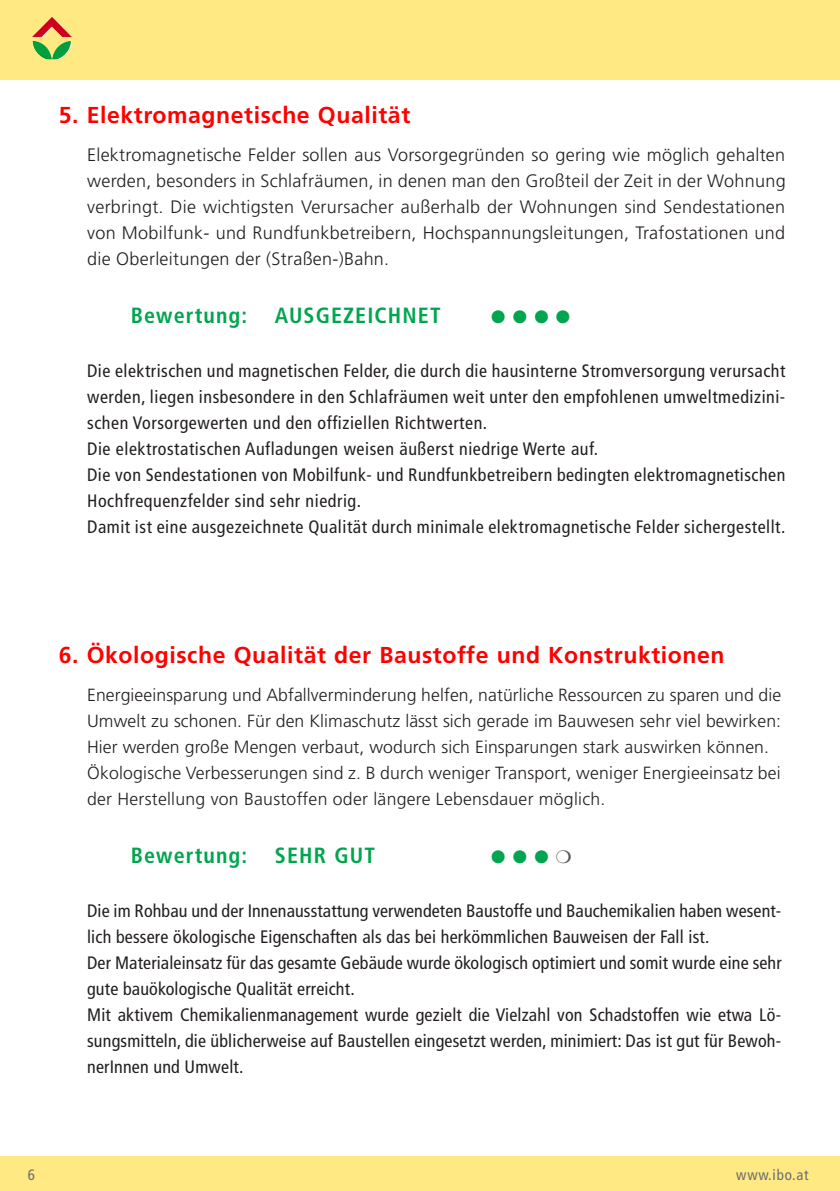
<style>
.page{position:relative;width:840px;height:1191px;background:#fff}
.page>*{position:absolute;margin:0;border:0;box-sizing:border-box;transform-origin:0 0}
.t1{font:700 23px "Frutiger";letter-spacing:.025em;color:#f00}
.t2{font:700 condensed 22px "Frutiger";letter-spacing:.05em;color:#00a54f}
.t3{font:condensed 18px/26px "Frutiger";letter-spacing:.025em;color:#231f20}
.t4{font:300 18px/26px "Frutiger";letter-spacing:.015em;color:#231f20;text-align:justify}
.t5{font:18px "Zapf Dingbats ITC";color:#00a54f}
.t6{font:300 17.6px/26px "Frutiger";letter-spacing:.005em;color:#231f20}
.t7{font:condensed 15px "Frutiger";letter-spacing:.05em;color:#6c6d70}
.s1{color:#57585a}
</style>
<div class="page">
<div style="left:0;top:1157px;width:839px;height:34px;background:#ffe982"></div>
<div style="left:0;top:0;width:839px;height:79px;background:#ffe982"></div>
<img style="left:31px;top:17px;width:41px;height:42px">
<p class="t1" style="left:59px;top:101px;width:353px">5. Elektromagnetische Qualität</p>
<p class="t4" style="left:87px;top:141px;width:699px">Elektromagnetische Felder sollen aus Vorsorgegründen so gering wie möglich gehalten werden, besonders in Schlafräumen, in denen man den Großteil der Zeit in der Wohnung verbringt. Die wichtigsten Verursacher außerhalb der Wohnungen sind Sendestationen von Mobilfunk- und Rundfunkbetreibern, Hochspannungsleitungen, Trafostationen und die Oberleitungen der (Straßen-)Bahn.</p>
<p class="t2" style="left:131px;top:302px;width:118px">Bewertung:</p>
<p class="t2" style="left:275px;top:302px;width:167px">AUSGEZEICHNET</p>
<p class="t5" style="left:491px;top:308px;width:80px">● ● ● ●</p>
<p class="t3" style="left:87px;top:358px;width:699px">Die elektrischen und magnetischen Felder, die durch die hausinterne Stromversorgung verursacht werden, liegen insbesondere in den Schlafräumen weit unter den empfohlenen umweltmedizini&shy;schen Vorsorgewerten und den offiziellen Richtwerten.<br>Die elektrostatischen Aufladungen weisen äußerst niedrige Werte auf.<br>Die von Sendestationen von Mobilfunk- und Rundfunkbetreibern bedingten elektromagnetischen Hochfrequenzfelder sind sehr niedrig.<br>Damit ist eine ausgezeichnete Qualität durch minimale elektromagnetische Felder sichergestellt.</p>
<p class="t1" style="left:59px;top:641px;width:667px">6. Ökologische Qualität der Baustoffe und Konstruktionen</p>
<p class="t6" style="left:87px;top:682px;width:695px">Energieeinsparung und Abfallverminderung helfen, natürliche Ressourcen zu sparen und die Umwelt zu schonen. Für den Klimaschutz lässt sich gerade im Bauwesen sehr viel bewirken:<br>Hier werden große Mengen verbaut, wodurch sich Einsparungen stark auswirken können.<br>Ökologische Verbesserungen sind z. B durch weniger Transport, weniger Energieeinsatz bei der Herstellung von Baustoffen oder längere Lebensdauer möglich.</p>
<p class="t2" style="left:131px;top:842px;width:118px">Bewertung:</p>
<p class="t2" style="left:275px;top:842px;width:101px">SEHR GUT</p>
<p class="t5" style="left:491px;top:848px;width:82px">● ● ● <span class="s1">❍</span></p>
<p class="t3" style="left:87px;top:898px;width:695px">Die im Rohbau und der Innenausstattung verwendeten Baustoffe und Bauchemikalien haben wesent&shy;lich bessere ökologische Eigenschaften als das bei herkömmlichen Bauweisen der Fall ist.<br>Der Materialeinsatz für das gesamte Gebäude wurde ökologisch optimiert und somit wurde eine sehr gute bauökologische Qualität erreicht.<br>Mit aktivem Chemikalienmanagement wurde gezielt die Vielzahl von Schadstoffen wie etwa Lö&shy;sungsmitteln, die üblicherweise auf Baustellen eingesetzt werden, minimiert: Das ist gut für Bewoh&shy;nerInnen und Umwelt.</p>
<p class="t7" style="left:28px;top:1166px;width:9px">6</p>
<p class="t7" style="left:735px;top:1166px;width:74px">www.ibo.at</p>
</div>
